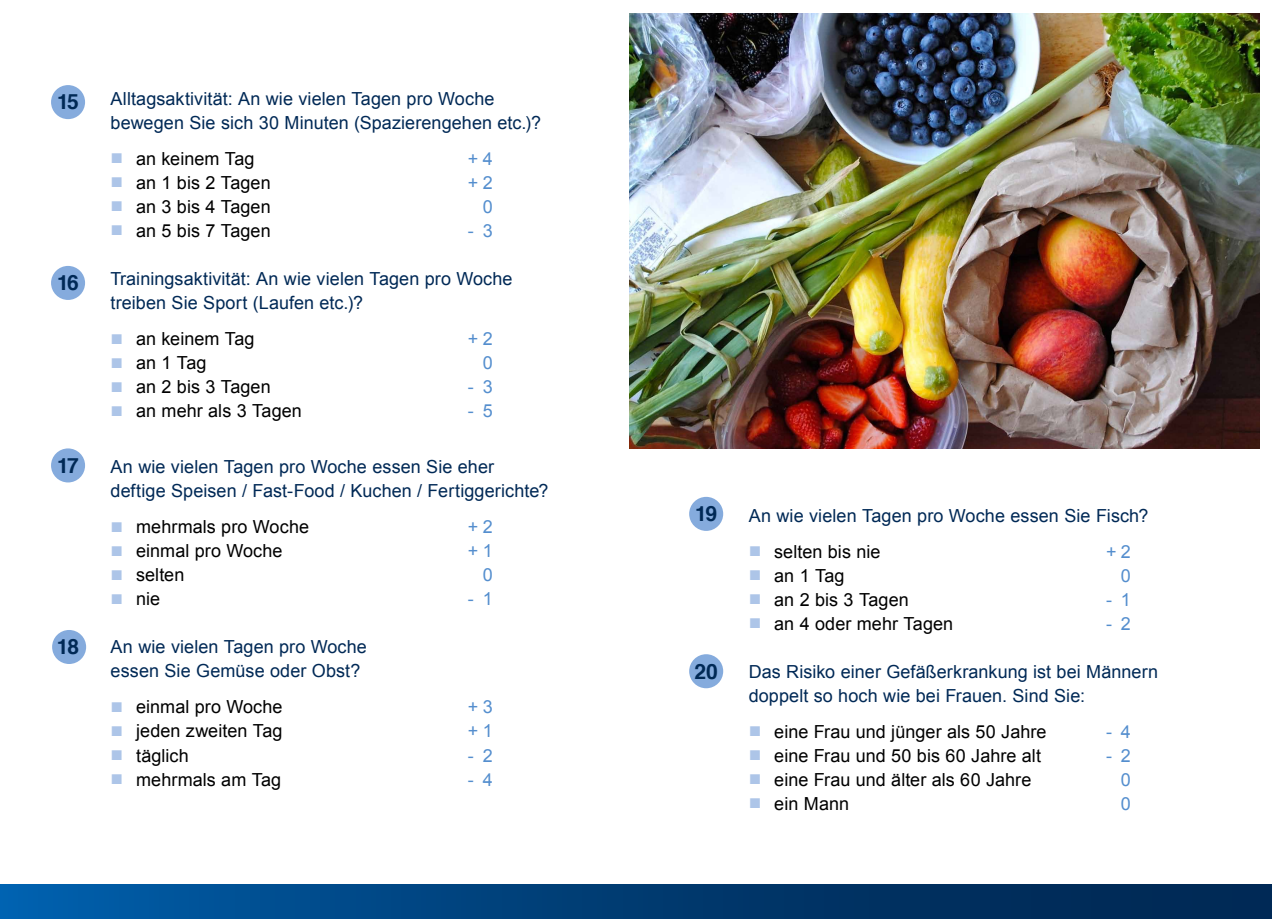
<style>
.page{position:relative;width:1272px;height:919px;background:#fff}
.page>*{position:absolute;margin:0;border:0;box-sizing:border-box;transform-origin:0 0}
.t1{font:700 21px "Helvetica";letter-spacing:-.075em;color:#002956}
.t2{font:18px/24px "Arial";letter-spacing:.005em;color:#002956}
.t3{font:18px "Arial";letter-spacing:.005em;color:#000}
.t4{font:18px "Arial";color:#548ece}
.s1{font-size:21px;color:#adc5e8}
</style>
<div class="page">
<img style="left:629px;top:14px;width:630px;height:434px">
<div style="left:0;top:884px;width:1271px;height:34px;background:linear-gradient(to right,#005ba5,#002148)"></div>
<div style="left:51px;top:85px;width:34px;height:34px;background:#85abdd;border-radius:50%"></div>
<div style="left:51px;top:266px;width:34px;height:34px;background:#85abdd;border-radius:50%"></div>
<div style="left:51px;top:448px;width:34px;height:34px;background:#85abdd;border-radius:50%"></div>
<div style="left:52px;top:630px;width:34px;height:34px;background:#85abdd;border-radius:50%"></div>
<div style="left:689px;top:497px;width:34px;height:34px;background:#85abdd;border-radius:50%"></div>
<div style="left:689px;top:654px;width:34px;height:34px;background:#85abdd;border-radius:50%"></div>
<p class="t1" style="left:57px;top:85px;width:23px">15</p>
<p class="t1" style="left:57px;top:266px;width:23px">16</p>
<p class="t1" style="left:57px;top:448px;width:23px">17</p>
<p class="t1" style="left:57px;top:630px;width:24px">18</p>
<p class="t2" style="left:111px;top:87px;width:432px">Alltagsaktivität: An wie vielen Tagen pro Woche bewegen Sie sich 30 Minuten (Spazierengehen etc.)?</p>
<p class="t3" style="left:111px;top:147px;width:145px"><span class="s1">■</span> an keinem Tag</p>
<p class="t4" style="left:468px;top:147px;width:26px">+ 4</p>
<p class="t3" style="left:111px;top:171px;width:162px"><span class="s1">■</span> an 1 bis 2 Tagen</p>
<p class="t4" style="left:468px;top:171px;width:26px">+ 2</p>
<p class="t3" style="left:111px;top:195px;width:162px"><span class="s1">■</span> an 3 bis 4 Tagen</p>
<p class="t4" style="left:483px;top:195px;width:12px">0</p>
<p class="t3" style="left:111px;top:219px;width:162px"><span class="s1">■</span> an 5 bis 7 Tagen</p>
<p class="t4" style="left:468px;top:219px;width:26px">- 3</p>
<p class="t2" style="left:111px;top:267px;width:403px">Trainingsaktivität: An wie vielen Tagen pro Woche treiben Sie Sport (Laufen etc.)?</p>
<p class="t3" style="left:111px;top:327px;width:145px"><span class="s1">■</span> an keinem Tag</p>
<p class="t4" style="left:468px;top:327px;width:26px">+ 2</p>
<p class="t3" style="left:111px;top:351px;width:97px"><span class="s1">■</span> an 1 Tag</p>
<p class="t4" style="left:483px;top:351px;width:12px">0</p>
<p class="t3" style="left:111px;top:375px;width:162px"><span class="s1">■</span> an 2 bis 3 Tagen</p>
<p class="t4" style="left:468px;top:375px;width:26px">- 3</p>
<p class="t3" style="left:111px;top:399px;width:193px"><span class="s1">■</span> an mehr als 3 Tagen</p>
<p class="t4" style="left:468px;top:399px;width:26px">- 5</p>
<p class="t2" style="left:111px;top:455px;width:439px">An wie vielen Tagen pro Woche essen Sie eher deftige Speisen / Fast-Food / Kuchen / Fertiggerichte?</p>
<p class="t3" style="left:111px;top:515px;width:200px"><span class="s1">■</span> mehrmals pro Woche</p>
<p class="t4" style="left:468px;top:515px;width:26px">+ 2</p>
<p class="t3" style="left:111px;top:539px;width:173px"><span class="s1">■</span> einmal pro Woche</p>
<p class="t4" style="left:468px;top:539px;width:26px">+ 1</p>
<p class="t3" style="left:111px;top:563px;width:75px"><span class="s1">■</span> selten</p>
<p class="t4" style="left:483px;top:563px;width:12px">0</p>
<p class="t3" style="left:111px;top:587px;width:51px"><span class="s1">■</span> nie</p>
<p class="t4" style="left:468px;top:587px;width:26px">- 1</p>
<p class="t2" style="left:111px;top:635px;width:258px">An wie vielen Tagen pro Woche essen Sie Gemüse oder Obst?</p>
<p class="t3" style="left:111px;top:695px;width:173px"><span class="s1">■</span> einmal pro Woche</p>
<p class="t4" style="left:468px;top:695px;width:26px">+3</p>
<p class="t3" style="left:111px;top:719px;width:173px"><span class="s1">■</span> jeden zweiten Tag</p>
<p class="t4" style="left:468px;top:719px;width:26px">+ 1</p>
<p class="t3" style="left:111px;top:743px;width:80px"><span class="s1">■</span> täglich</p>
<p class="t4" style="left:468px;top:743px;width:26px">- 2</p>
<p class="t3" style="left:111px;top:767px;width:172px"><span class="s1">■</span> mehrmals am Tag</p>
<p class="t4" style="left:468px;top:767px;width:26px">- 4</p>
<p class="t1" style="left:695px;top:496px;width:23px">19</p>
<p class="t1" style="left:694px;top:654px;width:25px">20</p>
<p class="t2" style="left:748px;top:503px;width:401px">An wie vielen Tagen pro Woche essen Sie Fisch?</p>
<p class="t3" style="left:748px;top:539px;width:133px"><span class="s1">■</span> selten bis nie</p>
<p class="t4" style="left:1106px;top:539px;width:26px">+ 2</p>
<p class="t3" style="left:748px;top:563px;width:97px"><span class="s1">■</span> an 1 Tag</p>
<p class="t4" style="left:1120px;top:563px;width:12px">0</p>
<p class="t3" style="left:748px;top:587px;width:162px"><span class="s1">■</span> an 2 bis 3 Tagen</p>
<p class="t4" style="left:1106px;top:587px;width:26px">- 1</p>
<p class="t3" style="left:748px;top:611px;width:206px"><span class="s1">■</span> an 4 oder mehr Tagen</p>
<p class="t4" style="left:1106px;top:611px;width:26px">- 2</p>
<p class="t2" style="left:748px;top:659px;width:411px">Das Risiko einer Gefäßerkrankung ist bei Männern doppelt so hoch wie bei Frauen. Sind Sie:</p>
<p class="t3" style="left:748px;top:719px;width:299px"><span class="s1">■</span> eine Frau und jünger als 50 Jahre</p>
<p class="t4" style="left:1106px;top:719px;width:26px">- 4</p>
<p class="t3" style="left:748px;top:743px;width:294px"><span class="s1">■</span> eine Frau und 50 bis 60 Jahre alt</p>
<p class="t4" style="left:1106px;top:743px;width:26px">- 2</p>
<p class="t3" style="left:748px;top:767px;width:284px"><span class="s1">■</span> eine Frau und älter als 60 Jahre</p>
<p class="t4" style="left:1120px;top:767px;width:12px">0</p>
<p class="t3" style="left:748px;top:791px;width:102px"><span class="s1">■</span> ein Mann</p>
<p class="t4" style="left:1120px;top:791px;width:12px">0</p>
</div>
